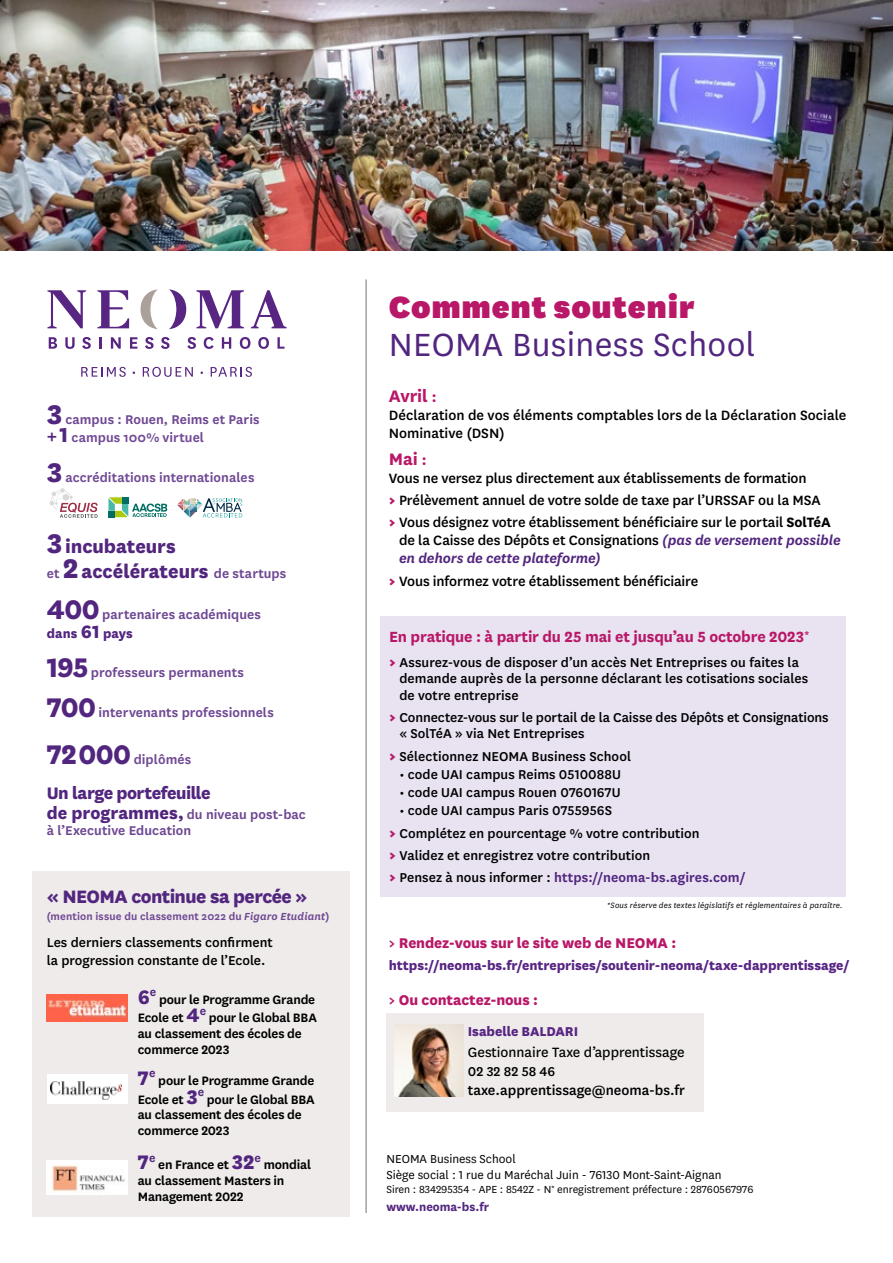
<style>
.page{position:relative;width:893px;height:1263px;background:#fff}
.page>*{position:absolute;margin:0;border:0;box-sizing:border-box;transform-origin:0 0}
.t1{font:37.5px "National";letter-spacing:.01em;color:#52267f}
.t2{font:900 36px "National";letter-spacing:.02em;color:#b81867}
.t3{font:800 22.8px "National";color:#52267f}
.t4{font:800 21.45px/25.5px "National";color:#52267f}
.t5{font:800 21px "National";letter-spacing:-.03em;color:#52267f}
.t6{font:800 19.5px "National";letter-spacing:-.025em;color:#52267f}
.t7{font:700 19.5px "National";letter-spacing:-.005em;color:#b81867}
.t8{font:700 17.25px "National";letter-spacing:-.01em;color:#b81867}
.t9{font:800 16.5px "National";letter-spacing:-.01em;color:#b81867}
.t10{font:500 15.75px/22.2px "National";letter-spacing:-.005em;color:#000}
.t11{font:italic 600 15.75px/18px "National";letter-spacing:-.01em;color:#52267f}
.t12{font:15.75px "National";color:#000}
.t13{font:500 15px/16.5px "National";letter-spacing:.005em;color:#000}
.t14{font:800 15px "National";letter-spacing:-.005em;color:#582583}
.t15{font:600 14.85px/18.3px "National";letter-spacing:.005em;color:#6f4893}
.t16{font:600 14.85px "National";letter-spacing:.005em;color:#714a94}
.t17{font:800 14.7px "National";letter-spacing:.005em;color:#52267f}
.t18{font:600 14.25px/15.8px "National";letter-spacing:-.015em;color:#000}
.t19{font:13.5px/16.2px "National";color:#000}
.t20{font:700 13.5px "National";color:#52267f}
.t21{font:12px "National";color:#000}
.t22{font:600 12px "National";letter-spacing:.01em;color:#6f4893}
.t23{font:italic 9px "National";letter-spacing:.02em;color:#000}
.s1{font-weight:800;font-size:31.5px;color:#52267f}
.s2{font-weight:800;font-size:21px;color:#52267f}
.s3{font-weight:800;font-size:24px;color:#52267f}
.s4{color:#714a94}
.s5{font-size:31.5px}
.s6{font-weight:600;font-size:14.85px;color:#714a94}
.s7{font-weight:600;font-size:14.85px;color:#6f4893}
.s8{font-size:21px}
.s9{font-weight:800;font-size:19.5px;color:#52267f}
.s10{font-style:italic}
.s11{font-weight:800;font-size:22.8px;color:#52267f}
.s12{font-size:16.5px}
.s13{font-weight:900;font-size:16.5px;color:#b81867}
.s14{font-weight:700}
.s15{font-weight:500;font-style:normal;color:#000}
.s16{font-weight:400;font-size:15px}
.s17{font-weight:600;color:#52267f}
</style>
<div class="page">
<div style="left:386px;top:1014px;width:318px;height:98px;background:#eeebea"></div>
<img style="left:394px;top:1025px;width:69px;height:72px">
<img style="left:0;top:0;width:893px;height:251px">
<hr style="left:366px;top:279px;width:1px;height:934px;background:#706f6f">
<svg style="left:108px;top:497px;width:59px;height:20px"></svg>
<svg style="left:177px;top:498px;width:65px;height:19px"></svg>
<svg style="left:50px;top:488px;width:48px;height:30px"></svg>
<div style="left:32px;top:871px;width:317px;height:345px;background:#eeebea"></div>
<img style="left:47px;top:994px;width:81px;height:27px">
<div style="left:47px;top:1074px;width:81px;height:30px;background:#fff"></div>
<img style="left:51px;top:1081px;width:71px;height:18px">
<img style="left:47px;top:1160px;width:81px;height:34px">
<svg style="left:97px;top:290px;width:32px;height:38px"></svg>
<svg style="left:47px;top:290px;width:39px;height:38px"></svg>
<svg style="left:196px;top:290px;width:48px;height:38px"></svg>
<svg style="left:169px;top:289px;width:17px;height:40px"></svg>
<svg style="left:140px;top:289px;width:18px;height:40px"></svg>
<svg style="left:251px;top:290px;width:36px;height:38px"></svg>
<svg style="left:49px;top:337px;width:8px;height:12px"></svg>
<svg style="left:65px;top:337px;width:10px;height:12px"></svg>
<svg style="left:82px;top:337px;width:9px;height:12px"></svg>
<svg style="left:99px;top:337px;width:3px;height:12px"></svg>
<svg style="left:111px;top:337px;width:10px;height:12px"></svg>
<svg style="left:130px;top:337px;width:7px;height:12px"></svg>
<svg style="left:145px;top:337px;width:9px;height:12px"></svg>
<svg style="left:161px;top:337px;width:8px;height:12px"></svg>
<svg style="left:187px;top:337px;width:9px;height:12px"></svg>
<svg style="left:204px;top:337px;width:10px;height:12px"></svg>
<svg style="left:222px;top:337px;width:9px;height:12px"></svg>
<svg style="left:240px;top:337px;width:10px;height:12px"></svg>
<svg style="left:258px;top:337px;width:11px;height:12px"></svg>
<svg style="left:277px;top:337px;width:8px;height:12px"></svg>
<svg style="left:81px;top:367px;width:45px;height:10px"></svg>
<svg style="left:143px;top:367px;width:50px;height:10px"></svg>
<svg style="left:211px;top:367px;width:41px;height:10px"></svg>
<div style="left:381px;top:616px;width:465px;height:281px;background:#e8e2f1"></div>
<p class="t15" style="left:47px;top:409px;width:214px"><span class="s1">3</span> campus : Rouen, Reims et Paris <span class="s2">+</span><span class="s3">1</span> <span class="s4">campus 100% virtuel</span></p>
<p class="t16" style="left:47px;top:467px;width:209px"><span class="s1">3</span> accréditations internationales</p>
<h3 class="t4" style="left:47px;top:532px;width:241px"><span class="s5">3</span>incubateurs<br><span class="s6">et</span> <span class="s5">2</span> accélérateurs <span class="s7">de startups</span></h3>
<p class="t15" style="left:47px;top:604px;width:216px"><span class="s1">400</span>partenaires académiques</p>
<p class="t17" style="left:47px;top:622px;width:88px">dans <span class="s8">61</span> pays</p>
<p class="t15" style="left:47px;top:663px;width:199px"><span class="s1">195</span> professeurs permanents</p>
<p class="t15" style="left:47px;top:702px;width:229px"><span class="s1">700</span>intervenants professionnels</p>
<p class="t16" style="left:47px;top:749px;width:146px"><span class="s1">72000</span>diplômés</p>
<h3 class="t6" style="left:47px;top:779px;width:165px">Un large portefeuille</h3>
<p class="t15" style="left:47px;top:805px;width:261px;line-height:16.5px"><span class="s9">de programmes,</span> du niveau post-bac à l’Executive Education</p>
<h3 class="t5" style="left:47px;top:882px;width:262px">« NEOMA continue sa percée »</h3>
<p class="t22" style="left:47px;top:908px;width:284px">(mention issue du classement 2022 du <span class="s10">Figaro Etudiant</span>)</p>
<p class="t13" style="left:47px;top:933px;width:228px;line-height:18px">Les derniers classements confirment la progression constante de l’Ecole.</p>
<h3 class="t3" style="left:138px;top:980px;width:20px">6<sup>e</sup></h3>
<p class="t18" style="left:138px;top:989px;width:181px;line-height:18.6px;text-align:right">pour le Programme Grande<br>Ecole et <span class="s11">4</span><sup>e</sup> pour le Global BBA</p>
<p class="t18" style="left:138px;top:1025px;width:165px">au classement des écoles de commerce 2023</p>
<h3 class="t3" style="left:138px;top:1061px;width:19px">7<sup>e</sup></h3>
<p class="t18" style="left:138px;top:1070px;width:179px;line-height:18.6px;text-align:right">pour le Programme Grande<br>Ecole et <span class="s11">3</span><sup>e</sup> pour le Global BBA</p>
<p class="t18" style="left:138px;top:1106px;width:165px">au classement des écoles de commerce 2023</p>
<h3 class="t3" style="left:138px;top:1146px;width:19px">7<sup>e</sup></h3>
<p class="t18" style="left:138px;top:1156px;width:175px;text-indent:21px">en France et <span class="s11">32</span><sup>e</sup> mondial au classement Masters in<br>Management 2022</p>
<h2 class="t2" style="left:389px;top:282px;width:307px">Comment soutenir</h2>
<h1 class="t1" style="left:389px;top:320px;width:368px">NEOMA Business School</h1>
<h3 class="t7" style="left:389px;top:383px;width:49px">Avril <span class="s12">:</span></h3>
<p class="t10" style="left:389px;top:406px;width:459px;line-height:18px">Déclaration de vos éléments comptables lors de la Déclaration Sociale<br>Nominative (DSN)</p>
<h3 class="t7" style="left:389px;top:445px;width:39px">Mai <span class="s12">:</span></h3>
<p class="t10" style="left:389px;top:466px;width:444px">Vous ne versez plus directement aux établissements de formation<br><span class="s13">&gt;</span> Prélèvement annuel de votre solde de taxe par l’URSSAF ou la MSA <span class="s13">&gt;</span> Vous désignez votre établissement bénéficiaire sur le portail <span class="s14">SolTéA</span></p>
<p class="t11" style="left:399px;top:531px;width:443px"><span class="s15">de la Caisse des Dépôts et Consignations</span> (pas de versement possible en dehors de cette plateforme)</p>
<p class="t10" style="left:389px;top:569px;width:311px"><span class="s13">&gt;</span> Vous informez votre établissement bénéficiaire</p>
<p class="t8" style="left:389px;top:624px;width:422px">En pratique : à partir du 25 mai et jusqu’au 5 octobre 2023<span class="s16">*</span></p>
<p class="t13" style="left:399px;top:653px;width:410px;text-indent:-10px"><span class="s13">&gt;</span> Assurez-vous de disposer d’un accès Net Entreprises ou faites la demande auprès de la personne déclarant les cotisations sociales de votre entreprise</p>
<p class="t13" style="left:399px;top:708px;width:431px;text-indent:-10px"><span class="s13">&gt;</span> Connectez-vous sur le portail de la Caisse des Dépôts et Consignations « SolTéA » via Net Entreprises</p>
<p class="t13" style="left:389px;top:747px;width:243px"><span class="s13">&gt;</span> Sélectionnez NEOMA Business School</p>
<p class="t13" style="left:399px;top:765px;width:223px">• code UAI campus Reims 0510088U</p>
<p class="t13" style="left:399px;top:783px;width:223px">• code UAI campus Rouen 0760167U</p>
<p class="t13" style="left:389px;top:799px;width:358px;line-height:22.2px;text-indent:10px">• code UAI campus Paris 0755956S<br><span class="s13">&gt;</span> Complétez en pourcentage % votre contribution<br><span class="s13">&gt;</span> Validez et enregistrez votre contribution<br><span class="s13">&gt;</span> Pensez à nous informer : <span class="s17">https://neoma-bs.agires.com/</span></p>
<p class="t23" style="left:607px;top:900px;width:237px">*Sous réserve des textes législatifs et réglementaires à paraître.</p>
<p class="t9" style="left:389px;top:931px;width:289px">&gt; Rendez-vous sur le site web de NEOMA :</p>
<p class="t14" style="left:389px;top:954px;width:462px">https://neoma-bs.fr/entreprises/soutenir-neoma/taxe-dapprentissage/</p>
<p class="t9" style="left:389px;top:988px;width:151px">&gt; Ou contactez-nous :</p>
<p class="t14" style="left:468px;top:1021px;width:112px">Isabelle BALDARI</p>
<p class="t12" style="left:468px;top:1042px;width:218px">Gestionnaire Taxe d’apprentissage</p>
<p class="t13" style="left:468px;top:1062px;width:89px">02 32 82 58 46</p>
<p class="t10" style="left:468px;top:1078px;width:219px">taxe.apprentissage@neoma-bs.fr</p>
<p class="t19" style="left:386px;top:1150px;width:337px">NEOMA Business School<br>Siège social : 1 rue du Maréchal Juin - 76130 Mont-Saint-Aignan</p>
<p class="t21" style="left:386px;top:1181px;width:368px">Siren : 834295354 - APE : 8542Z - N° enregistrement préfecture : 28760567976</p>
<p class="t20" style="left:386px;top:1197px;width:104px">www.neoma-bs.fr</p>
</div>
